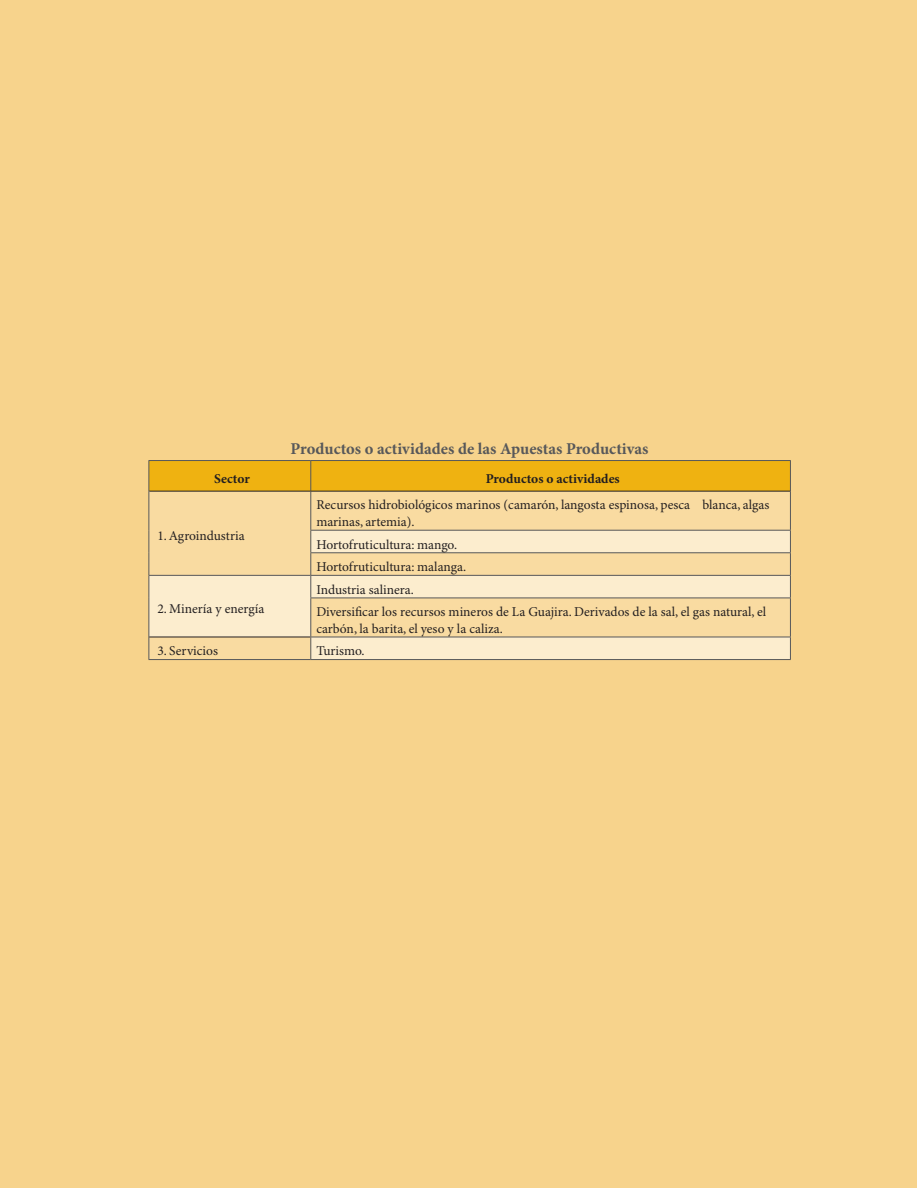
<style>
.page{position:relative;width:918px;height:1188px;background:#fff}
.page>*{position:absolute;margin:0;border:0;box-sizing:border-box;transform-origin:0 0}
.t1{font:700 16.5px "Minion Pro";color:#57585a}
.t2{font:13.5px/22.5px "Minion Pro";color:#231f20}
.t3{font:700 13.5px "Minion Pro";letter-spacing:.005em;color:#231f20}
</style>
<div class="page">
<div style="left:0;top:0;width:917px;height:1188px;background:#f7d38c"></div>
<div style="left:149px;top:461px;width:641px;height:30px;background:#efb211"></div>
<div style="left:149px;top:492px;width:641px;height:38px;background:#f9dba1"></div>
<svg style="left:149px;top:530px;width:641px;height:129px;background:#f8e2b6"></svg>
<hr style="left:310px;top:461px;width:1px;height:30px;background:#57585a">
<hr style="left:310px;top:492px;width:1px;height:38px;background:#57585a">
<hr style="left:310px;top:530px;width:481px;height:1px;background:#57585a">
<hr style="left:310px;top:552px;width:481px;height:1px;background:#57585a">
<hr style="left:311px;top:575px;width:480px;height:1px;background:#57585a">
<hr style="left:148px;top:460px;width:163px;height:1px;background:#57585a">
<hr style="left:148px;top:461px;width:1px;height:30px;background:#57585a">
<hr style="left:311px;top:460px;width:480px;height:1px;background:#57585a">
<hr style="left:790px;top:461px;width:1px;height:30px;background:#57585a">
<hr style="left:149px;top:491px;width:162px;height:1px;background:#231f20">
<hr style="left:311px;top:491px;width:479px;height:1px;background:#231f20">
<hr style="left:148px;top:491px;width:1px;height:39px;background:#57585a">
<hr style="left:790px;top:491px;width:1px;height:39px;background:#57585a">
<svg style="left:790px;top:531px;width:1px;height:67px"></svg>
<hr style="left:790px;top:598px;width:1px;height:39px;background:#57585a">
<hr style="left:310px;top:598px;width:481px;height:1px;background:#57585a">
<hr style="left:310px;top:637px;width:481px;height:1px;background:#57585a">
<svg style="left:790px;top:637px;width:1px;height:22px"></svg>
<hr style="left:311px;top:659px;width:480px;height:1px;background:#57585a">
<hr style="left:148px;top:575px;width:163px;height:1px;background:#57585a">
<svg style="left:148px;top:530px;width:1px;height:68px"></svg>
<svg style="left:310px;top:531px;width:1px;height:67px"></svg>
<hr style="left:148px;top:598px;width:1px;height:39px;background:#57585a">
<hr style="left:310px;top:598px;width:1px;height:39px;background:#57585a">
<svg style="left:148px;top:637px;width:1px;height:22px"></svg>
<hr style="left:149px;top:637px;width:161px;height:1px;background:#231f20">
<svg style="left:310px;top:637px;width:1px;height:22px"></svg>
<hr style="left:148px;top:659px;width:163px;height:1px;background:#57585a">
<p class="t1" style="left:291px;top:439px;width:359px">Productos o actividades de las Apuestas Productivas</p>
<p class="t3" style="left:214px;top:470px;width:37px">Sector</p>
<p class="t3" style="left:486px;top:470px;width:136px">Productos o actividades</p>
<p class="t2" style="left:157px;top:525px;width:89px">1.Agroindustria</p>
<p class="t2" style="left:157px;top:598px;width:109px">2. Minería y energía</p>
<p class="t2" style="left:316px;top:497px;width:455px;line-height:16.5px">Recursos hidrobiológicos marinos (camarón, langosta espinosa, pesca blanca, algas marinas, artemia).</p>
<p class="t2" style="left:316px;top:534px;width:151px">Hortofruticultura: mango.<br>Hortofruticultura: malanga.</p>
<p class="t2" style="left:316px;top:579px;width:451px">Industria salinera.<br>Diversificar los recursos mineros de La Guajira. Derivados de la sal, el gas natural, el</p>
<p class="t2" style="left:316px;top:618px;width:188px">carbón, la barita, el yeso y la caliza.</p>
<p class="t2" style="left:157px;top:640px;width:62px">3. Servicios</p>
<p class="t2" style="left:316px;top:640px;width:50px">Turismo.</p>
</div>
